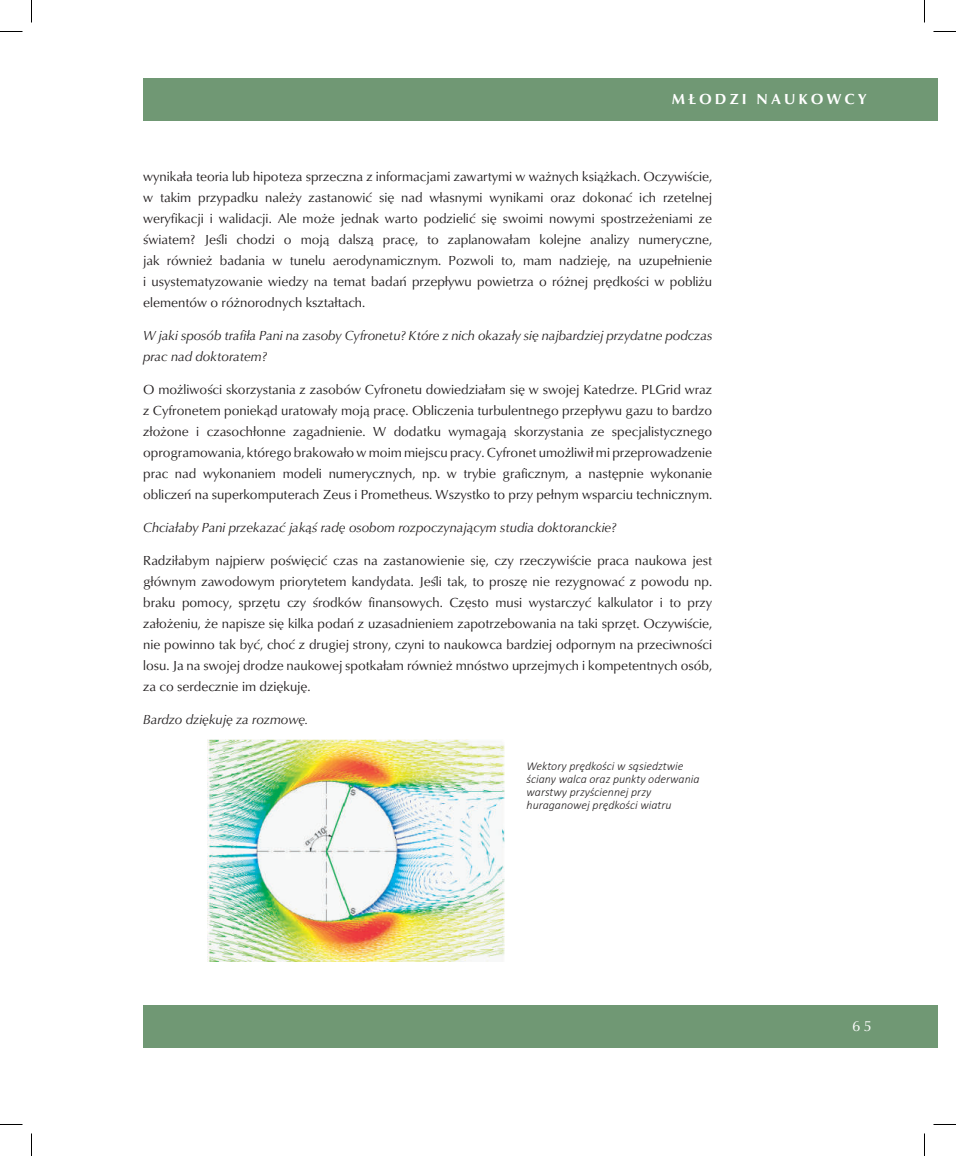
<style>
.page{position:relative;width:956px;height:1156px;background:#fff}
.page>*{position:absolute;margin:0;border:0;box-sizing:border-box;transform-origin:0 0}
.t1{font:700 15px "Optima";letter-spacing:.2em;color:#fff}
.t2{font:15px "Optima";color:#fff}
.t3{font:13.5px/21px "Optima";color:#231f20;text-align:justify}
.t4{font:italic 13.5px/21px "Optima";color:#231f20}
.t5{font:italic 300 12px/12.9px "Calibri";color:#231f20}
</style>
<div class="page">
<div style="left:143px;top:78px;width:794px;height:43px;background:#709874"></div>
<div style="left:143px;top:1005px;width:794px;height:43px;background:#709874"></div>
<img style="left:207px;top:739px;width:297px;height:223px">
<svg style="left:0;top:31px;width:22px;height:1px"></svg>
<svg style="left:933px;top:31px;width:23px;height:1px"></svg>
<svg style="left:0;top:1124px;width:22px;height:1px"></svg>
<svg style="left:933px;top:1124px;width:23px;height:1px"></svg>
<svg style="left:31px;top:0;width:1px;height:22px"></svg>
<svg style="left:31px;top:1133px;width:1px;height:23px"></svg>
<svg style="left:924px;top:0;width:1px;height:22px"></svg>
<svg style="left:924px;top:1133px;width:1px;height:23px"></svg>
<p class="t1" style="left:671px;top:89px;width:197px">MŁODZI NAUKOWCY</p>
<p class="t3" style="left:143px;top:166px;width:571px">wynikała teoria lub hipoteza sprzeczna z informacjami zawartymi w ważnych książkach. Oczywiście, w takim przypadku należy zastanowić się nad własnymi wynikami oraz dokonać ich rzetelnej weryfikacji i walidacji. Ale może jednak warto podzielić się swoimi nowymi spostrzeżeniami ze światem? Jeśli chodzi o moją dalszą pracę, to zaplanowałam kolejne analizy numeryczne, jak również badania w tunelu aerodynamicznym. Pozwoli to, mam nadzieję, na uzupełnienie i usystematyzowanie wiedzy na temat badań przepływu powietrza o różnej prędkości w pobliżu elementów o różnorodnych kształtach.</p>
<p class="t4" style="left:143px;top:325px;width:571px">W jaki sposób trafiła Pani na zasoby Cyfronetu? Które z nich okazały się najbardziej przydatne podczas prac nad doktoratem?</p>
<p class="t3" style="left:143px;top:379px;width:571px">O możliwości skorzystania z zasobów Cyfronetu dowiedziałam się w swojej Katedrze. PLGrid wraz z Cyfronetem poniekąd uratowały moją pracę. Obliczenia turbulentnego przepływu gazu to bardzo złożone i czasochłonne zagadnienie. W dodatku wymagają skorzystania ze specjalistycznego oprogramowania, którego brakowało w moim miejscu pracy. Cyfronet umożliwił mi przeprowadzenie prac nad wykonaniem modeli numerycznych, np. w trybie graficznym, a następnie wykonanie obliczeń na superkomputerach Zeus i Prometheus. Wszystko to przy pełnym wsparciu technicznym.</p>
<p class="t4" style="left:143px;top:517px;width:475px">Chciałaby Pani przekazać jakąś radę osobom rozpoczynającym studia doktoranckie?</p>
<p class="t3" style="left:143px;top:550px;width:571px">Radziłabym najpierw poświęcić czas na zastanowienie się, czy rzeczywiście praca naukowa jest głównym zawodowym priorytetem kandydata. Jeśli tak, to proszę nie rezygnować z powodu np. braku pomocy, sprzętu czy środków finansowych. Często musi wystarczyć kalkulator i to przy założeniu, że napisze się kilka podań z uzasadnieniem zapotrzebowania na taki sprzęt. Oczywiście, nie powinno tak być, choć z drugiej strony, czyni to naukowca bardziej odpornym na przeciwności losu. Ja na swojej drodze naukowej spotkałam również mnóstwo uprzejmych i kompetentnych osób, za co serdecznie im dziękuję.</p>
<p class="t4" style="left:143px;top:709px;width:167px">Bardzo dziękuję za rozmowę.</p>
<p class="t5" style="left:527px;top:759px;width:174px">Wektory prędkości w sąsiedztwie ściany walca oraz punkty oderwania warstwy przyściennej przy huraganowej prędkości wiatru</p>
<p class="t2" style="left:852px;top:1016px;width:21px">65</p>
</div>
